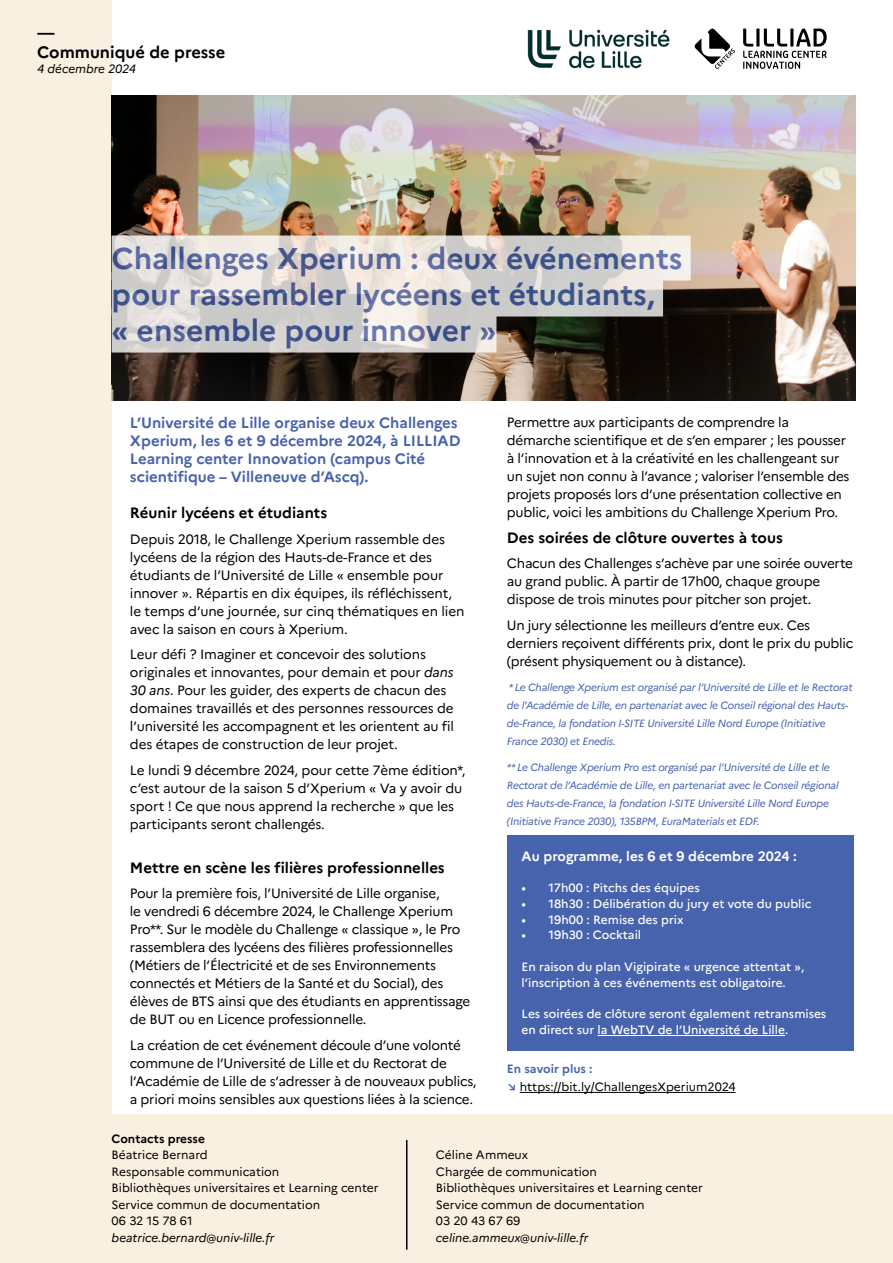
<style>
.page{position:relative;width:893px;height:1263px;background:#fff}
.page>*{position:absolute;margin:0;border:0;box-sizing:border-box;transform-origin:0 0}
.t1{font:700 30px/36px "Marianne";color:#4863ae}
.t2{font:700 16.5px "Marianne";color:#000}
.Chapô{font:700 15px/18px "Marianne";color:#4863ae}
.Chapô-2{font:700 15px "Marianne";color:#000}
.Chapô-3{font:13.5px/18px "Marianne";letter-spacing:-.02em;color:#000}
.Texte{font:700 13.5px "Marianne";color:#fff}
.Chapô-4{font:12px/16.5px "Marianne";color:#000}
.Texte-2{font:500 12px/15.8px "Marianne";color:#fff}
.t3{font:italic 12px "Marianne";color:#000}
.Chapô-5{font:italic 10.5px/18px "Marianne";letter-spacing:-.02em;color:#4863ae}
.s1{font-style:italic}
.s2{font-weight:700;color:#4863ae}
.s3{font-weight:700}
</style>
<div class="page">
<div style="left:0;top:0;width:112px;height:1263px;background:#faf0e1"></div>
<div style="left:0;top:1114px;width:893px;height:149px;background:#faf0e1"></div>
<hr style="left:520px;top:1092px;width:216px;height:1px;background:#000">
<img style="left:112px;top:96px;width:744px;height:305px">
<svg style="left:112px;top:236px;width:579px;height:45px"></svg>
<svg style="left:112px;top:272px;width:551px;height:45px;fill:#cecfcc"></svg>
<svg style="left:112px;top:308px;width:384px;height:45px;fill:#cdcbcb"></svg>
<img style="left:527px;top:29px;width:143px;height:40px">
<div style="left:507px;top:835px;width:346px;height:216px;background:#4863ae"></div>
<hr style="left:597px;top:1035px;width:188px;height:1px;background:#fff">
<hr style="left:406px;top:1140px;width:1px;height:110px;background:#000">
<svg style="left:743px;top:29px;width:84px;height:40px"></svg>
<svg style="left:694px;top:28px;width:41px;height:41px"></svg>
<p class="t2" style="left:37px;top:20px;width:19px">—</p>
<p class="t2" style="left:37px;top:40px;width:190px">Communiqué de presse</p>
<p class="t3" style="left:37px;top:59px;width:100px">4 décembre 2024</p>
<h1 class="t1" style="left:112px;top:237px;width:572px">Challenges Xperium : deux événements pour rassembler lycéens et étudiants,<br>« ensemble pour innover »</h1>
<p class="Chapô" style="left:130px;top:413px;width:332px">L’Université de Lille organise deux Challenges Xperium, les 6 et 9 décembre 2024, à LILLIAD Learning center Innovation (campus Cité scientifique – Villeneuve d’Ascq).</p>
<p class="Chapô-2" style="left:130px;top:501px;width:199px">Réunir lycéens et étudiants</p>
<p class="Chapô-3" style="left:130px;top:529px;width:336px">Depuis 2018, le Challenge Xperium rassemble des lycéens de la région des Hauts-de-France et des étudiants de l’Université de Lille « ensemble pour innover ». Répartis en dix équipes, ils réfléchissent, le temps d’une journée, sur cinq thématiques en lien avec la saison en cours à Xperium.</p>
<p class="Chapô-3" style="left:130px;top:644px;width:326px">Leur défi ? Imaginer et concevoir des solutions originales et innovantes, pour demain et pour <span class="s1">dans 30 ans</span>. Pour les guider, des experts de chacun des domaines travaillés et des personnes ressources de l’université les accompagnent et les orientent au fil des étapes de construction de leur projet.</p>
<p class="Chapô-3" style="left:130px;top:760px;width:337px">Le lundi 9 décembre 2024, pour cette 7ème édition*, c’est autour de la saison 5 d’Xperium « Va y avoir du sport ! Ce que nous apprend la recherche » que les participants seront challengés.</p>
<p class="Chapô-2" style="left:130px;top:856px;width:316px">Mettre en scène les filières professionnelles</p>
<p class="Chapô-3" style="left:130px;top:883px;width:342px">Pour la première fois, l’Université de Lille organise,<br>le vendredi 6 décembre 2024, le Challenge Xperium Pro**. Sur le modèle du Challenge « classique », le Pro rassemblera des lycéens des filières professionnelles (Métiers de l’Électricité et de ses Environnements connectés et Métiers de la Santé et du Social), des élèves de BTS ainsi que des étudiants en apprentissage de BUT ou en Licence professionnelle.</p>
<p class="Chapô-3" style="left:130px;top:1035px;width:348px">La création de cet événement découle d’une volonté commune de l’Université de Lille et du Rectorat de l’Académie de Lille de s’adresser à de nouveaux publics, a priori moins sensibles aux questions liées à la science.</p>
<p class="Chapô-3" style="left:507px;top:412px;width:344px">Permettre aux participants de comprendre la démarche scientifique et de s’en emparer ; les pousser à l’innovation et à la créativité en les challengeant sur un sujet non connu à l’avance ; valoriser l’ensemble des projets proposés lors d’une présentation collective en public, voici les ambitions du Challenge Xperium Pro.</p>
<p class="Chapô-2" style="left:507px;top:526px;width:277px">Des soirées de clôture ouvertes à tous</p>
<p class="Chapô-3" style="left:507px;top:553px;width:348px">Chacun des Challenges s’achève par une soirée ouverte au grand public. À partir de 17h00, chaque groupe dispose de trois minutes pour pitcher son projet.</p>
<p class="Chapô-3" style="left:507px;top:615px;width:348px">Un jury sélectionne les meilleurs d’entre eux. Ces derniers reçoivent différents prix, dont le prix du public (présent physiquement ou à distance).</p>
<p class="Chapô-5" style="left:507px;top:678px;width:347px">* Le Challenge Xperium est organisé par l’Université de Lille et le Rectorat de l’Académie de Lille, en partenariat avec le Conseil régional des Hauts&shy;de-France, la fondation I-SITE Université Lille Nord Europe (Initiative France 2030) et Enedis.</p>
<p class="Chapô-5" style="left:507px;top:757px;width:333px">** Le Challenge Xperium Pro est organisé par l’Université de Lille et le Rectorat de l’Académie de Lille, en partenariat avec le Conseil régional des Hauts-de-France, la fondation I-SITE Université Lille Nord Europe (Initiative France 2030), 135BPM, EuraMaterials et EDF.</p>
<p class="Texte" style="left:522px;top:845px;width:277px">Au programme, les 6 et 9 décembre 2024 :</p>
<p class="Texte-2" style="left:522px;top:879px;width:180px">• 17h00 : Pitchs des équipes</p>
<p class="Texte-2" style="left:522px;top:895px;width:291px">• 18h30 : Délibération du jury et vote du public</p>
<p class="Texte-2" style="left:522px;top:910px;width:163px">• 19h00 : Remise des prix</p>
<p class="Texte-2" style="left:522px;top:926px;width:121px">• 19h30 : Cocktail</p>
<p class="Texte-2" style="left:522px;top:958px;width:284px">En raison du plan Vigipirate « urgence attentat », l’inscription à ces événements est obligatoire.</p>
<p class="Texte-2" style="left:522px;top:1005px;width:306px">Les soirées de clôture seront également retransmises en direct sur la WebTV de l’Université de Lille.</p>
<p class="Chapô-4" style="left:507px;top:1058px;width:230px;line-height:18px"><span class="s2">En savoir plus :<br>↘</span> https://bit.ly/ChallengesXperium2024</p>
<p class="Chapô-4" style="left:112px;top:1129px;width:269px"><span class="s3">Contacts presse<br></span>Béatrice Bernard<br>Responsable communication<br>Bibliothèques universitaires et Learning center<br>Service commun de documentation</p>
<p class="Chapô-4" style="left:112px;top:1212px;width:82px">06 32 15 78 61</p>
<p class="t3" style="left:112px;top:1228px;width:164px">beatrice.bernard@univ-lille.fr</p>
<p class="Chapô-4" style="left:436px;top:1146px;width:94px">Céline Ammeux</p>
<p class="Chapô-4" style="left:436px;top:1162px;width:163px">Chargée de communication</p>
<p class="Chapô-4" style="left:436px;top:1179px;width:269px">Bibliothèques universitaires et Learning center<br>Service commun de documentation<br>03 20 43 67 69</p>
<p class="t3" style="left:436px;top:1228px;width:154px">celine.ammeux@univ-lille.fr</p>
</div>
